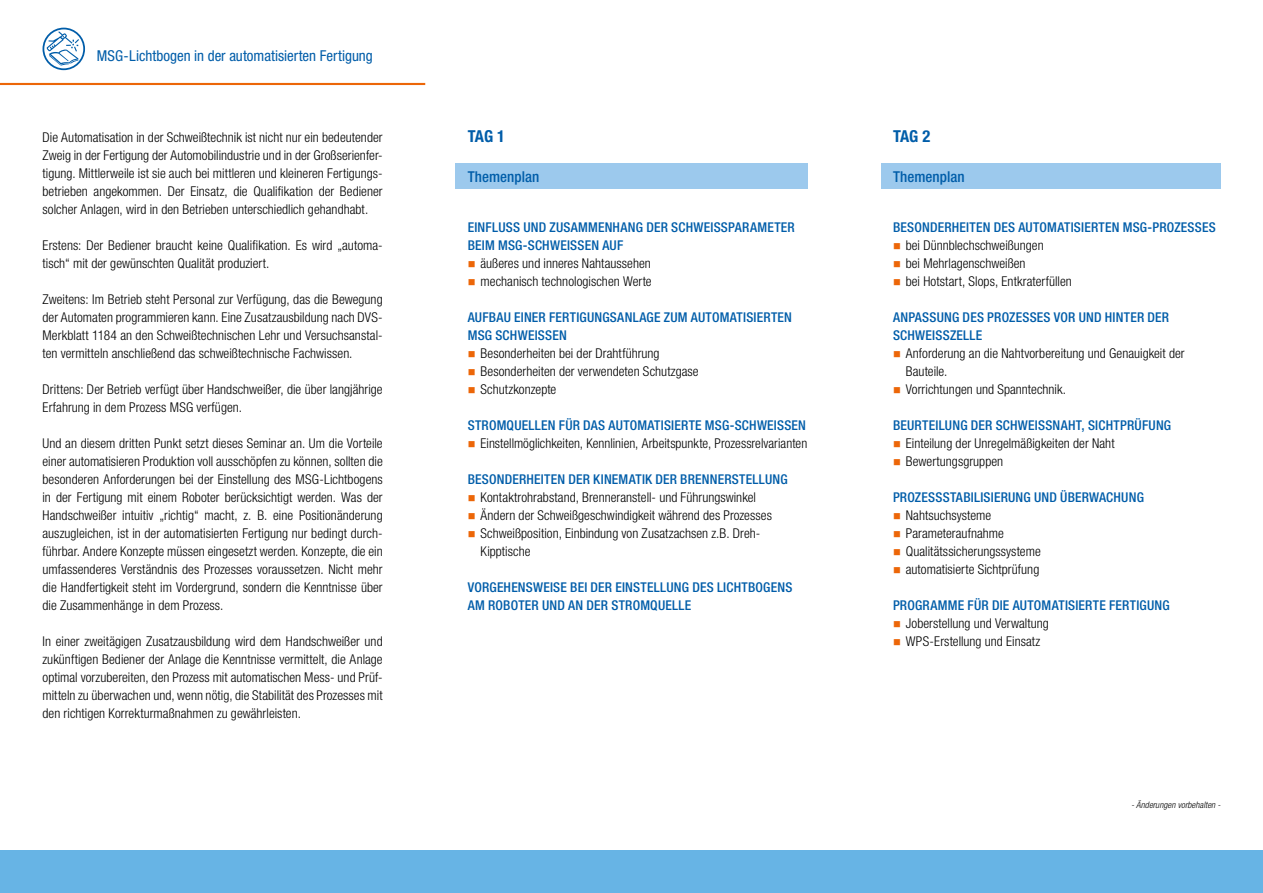
<style>
.page{position:relative;width:1263px;height:893px;background:#fff}
.page>*{position:absolute;margin:0;border:0;box-sizing:border-box;transform-origin:0 0}
.t1{font:700 condensed 16.5px "Helvetica Neue LT Std";letter-spacing:-.025em;color:#005da9}
.t2{font:condensed 15px "Helvetica Neue LT Std";color:#005da9}
.t3{font:500 condensed 15px "Helvetica Neue LT Std";letter-spacing:.005em;color:#005da9}
.t4{font:300 condensed 13.5px/18px "Helvetica Neue LT Std";letter-spacing:.005em;color:#000}
.t5{font:500 condensed 13.5px/18px "Helvetica Neue LT Std";letter-spacing:.015em;color:#005da9}
.t6{font:italic 300 condensed 9px "Helvetica Neue LT Std";letter-spacing:.01em;color:#000}
</style>
<div class="page">
<div style="left:43px;top:28px;width:42px;height:42px;border:2px solid #005da9;border-radius:50%"></div>
<svg style="left:47px;top:31px;width:32px;height:35px"></svg>
<div style="left:0;top:850px;width:1263px;height:43px;background:#67b4e5"></div>
<hr style="left:0;top:83px;width:425px;height:2px;background:#ec6608">
<div style="left:455px;top:163px;width:353px;height:26px;background:#9cc9ed"></div>
<div style="left:881px;top:163px;width:339px;height:26px;background:#9cc9ed"></div>
<p class="t2" style="left:97px;top:47px;width:278px">MSG-Lichtbogen in der automatisierten Fertigung</p>
<p class="t4" style="left:43px;top:128px;width:342px;text-align:justify">Die Automatisation in der Schweißtechnik ist nicht nur ein bedeutender Zweig in der Fertigung der Automobilindustrie und in der Großserienfer&shy;tigung. Mittlerweile ist sie auch bei mittleren und kleineren Fertigungs&shy;betrieben angekommen. Der Einsatz, die Qualifikation der Bediener solcher Anlagen, wird in den Betrieben unterschiedlich gehandhabt.</p>
<p class="t4" style="left:43px;top:236px;width:342px">Erstens: Der Bediener braucht keine Qualifikation. Es wird „automa&shy;tisch“ mit der gewünschten Qualität produziert.</p>
<p class="t4" style="left:43px;top:290px;width:342px;text-align:justify">Zweitens: Im Betrieb steht Personal zur Verfügung, das die Bewegung der Automaten programmieren kann. Eine Zusatzausbildung nach DVS-Merkblatt 1184 an den Schweißtechnischen Lehr und Versuchsanstal&shy;ten vermitteln anschließend das schweißtechnische Fachwissen.</p>
<p class="t4" style="left:43px;top:380px;width:342px">Drittens: Der Betrieb verfügt über Handschweißer, die über langjährige<br>Erfahrung in dem Prozess MSG verfügen.</p>
<p class="t4" style="left:43px;top:434px;width:342px;text-align:justify">Und an diesem dritten Punkt setzt dieses Seminar an. Um die Vorteile einer automatisieren Produktion voll ausschöpfen zu können, sollten die besonderen Anforderungen bei der Einstellung des MSG-Lichtbogens in der Fertigung mit einem Roboter berücksichtigt werden. Was der Handschweißer intuitiv „richtig“ macht, z. B. eine Positionänderung auszugleichen, ist in der automatisierten Fertigung nur bedingt durch&shy;führbar. Andere Konzepte müssen eingesetzt werden. Konzepte, die ein umfassenderes Verständnis des Prozesses voraussetzen. Nicht mehr die Handfertigkeit steht im Vordergrund, sondern die Kenntnisse über die Zusammenhänge in dem Prozess.</p>
<p class="t4" style="left:43px;top:632px;width:342px;text-align:justify">In einer zweitägigen Zusatzausbildung wird dem Handschweißer und zukünftigen Bediener der Anlage die Kenntnisse vermittelt, die Anlage optimal vorzubereiten, den Prozess mit automatischen Mess- und Prüf&shy;mitteln zu überwachen und, wenn nötig, die Stabilität des Prozesses mit den richtigen Korrekturmaßnahmen zu gewährleisten.</p>
<p class="t1" style="left:468px;top:126px;width:39px">TAG 1</p>
<p class="t1" style="left:893px;top:126px;width:39px">TAG 2</p>
<p class="t3" style="left:468px;top:167px;width:73px">Themenplan</p>
<p class="t3" style="left:893px;top:167px;width:73px">Themenplan</p>
<p class="t5" style="left:468px;top:218px;width:328px">EINFLUSS UND ZUSAMMENHANG DER SCHWEISSPARAMETER<br>BEIM MSG-SCHWEISSEN AUF</p>
<p class="t4" style="left:480px;top:254px;width:173px">äußeres und inneres Nahtaussehen mechanisch technologischen Werte</p>
<p class="t5" style="left:468px;top:308px;width:326px">AUFBAU EINER FERTIGUNGSANLAGE ZUM AUTOMATISIERTEN<br>MSG SCHWEISSEN</p>
<p class="t4" style="left:480px;top:344px;width:220px">Besonderheiten bei der Drahtführung<br>Besonderheiten der verwendeten Schutzgase<br>Schutzkonzepte</p>
<p class="t5" style="left:468px;top:416px;width:340px">STROMQUELLEN FÜR DAS AUTOMATISIERTE MSG-SCHWEISSEN</p>
<p class="t4" style="left:480px;top:434px;width:328px">Einstellmöglichkeiten, Kennlinien, Arbeitspunkte, Prozessrelvarianten</p>
<p class="t5" style="left:468px;top:470px;width:321px">BESONDERHEITEN DER KINEMATIK DER BRENNERSTELLUNG</p>
<p class="t4" style="left:480px;top:488px;width:293px">Kontaktrohrabstand, Brenneranstell- und Führungswinkel Ändern der Schweißgeschwindigkeit während des Prozesses Schweißposition, Einbindung von Zusatzachsen z.B. Dreh-Kipptische</p>
<p class="t5" style="left:468px;top:578px;width:326px">VORGEHENSWEISE BEI DER EINSTELLUNG DES LICHTBOGENS<br>AM ROBOTER UND AN DER STROMQUELLE</p>
<p class="t5" style="left:893px;top:218px;width:324px">BESONDERHEITEN DES AUTOMATISIERTEN MSG-PROZESSES</p>
<p class="t4" style="left:906px;top:236px;width:168px">bei Dünnblechschweißungen<br>bei Mehrlagenschweißen<br>bei Hotstart, Slops, Entkraterfüllen</p>
<p class="t5" style="left:893px;top:308px;width:278px">ANPASSUNG DES PROZESSES VOR UND HINTER DER<br>SCHWEISSZELLE</p>
<p class="t4" style="left:906px;top:344px;width:280px">Anforderung an die Nahtvorbereitung und Genauigkeit der<br>Bauteile.<br>Vorrichtungen und Spanntechnik.</p>
<p class="t5" style="left:893px;top:416px;width:280px">BEURTEILUNG DER SCHWEISSNAHT, SICHTPRÜFUNG</p>
<p class="t4" style="left:906px;top:434px;width:210px">Einteilung der Unregelmäßigkeiten der Naht<br>Bewertungsgruppen</p>
<p class="t5" style="left:893px;top:488px;width:252px">PROZESSSTABILISIERUNG UND ÜBERWACHUNG</p>
<p class="t4" style="left:906px;top:506px;width:136px">Nahtsuchsysteme<br>Parameteraufnahme<br>Qualitätssicherungssysteme automatisierte Sichtprüfung</p>
<p class="t5" style="left:893px;top:596px;width:278px">PROGRAMME FÜR DIE AUTOMATISIERTE FERTIGUNG</p>
<p class="t4" style="left:906px;top:614px;width:145px">Joberstellung und Verwaltung<br>WPS-Erstellung und Einsatz</p>
<p class="t6" style="left:1131px;top:800px;width:91px">- Änderungen vorbehalten -</p>
</div>
